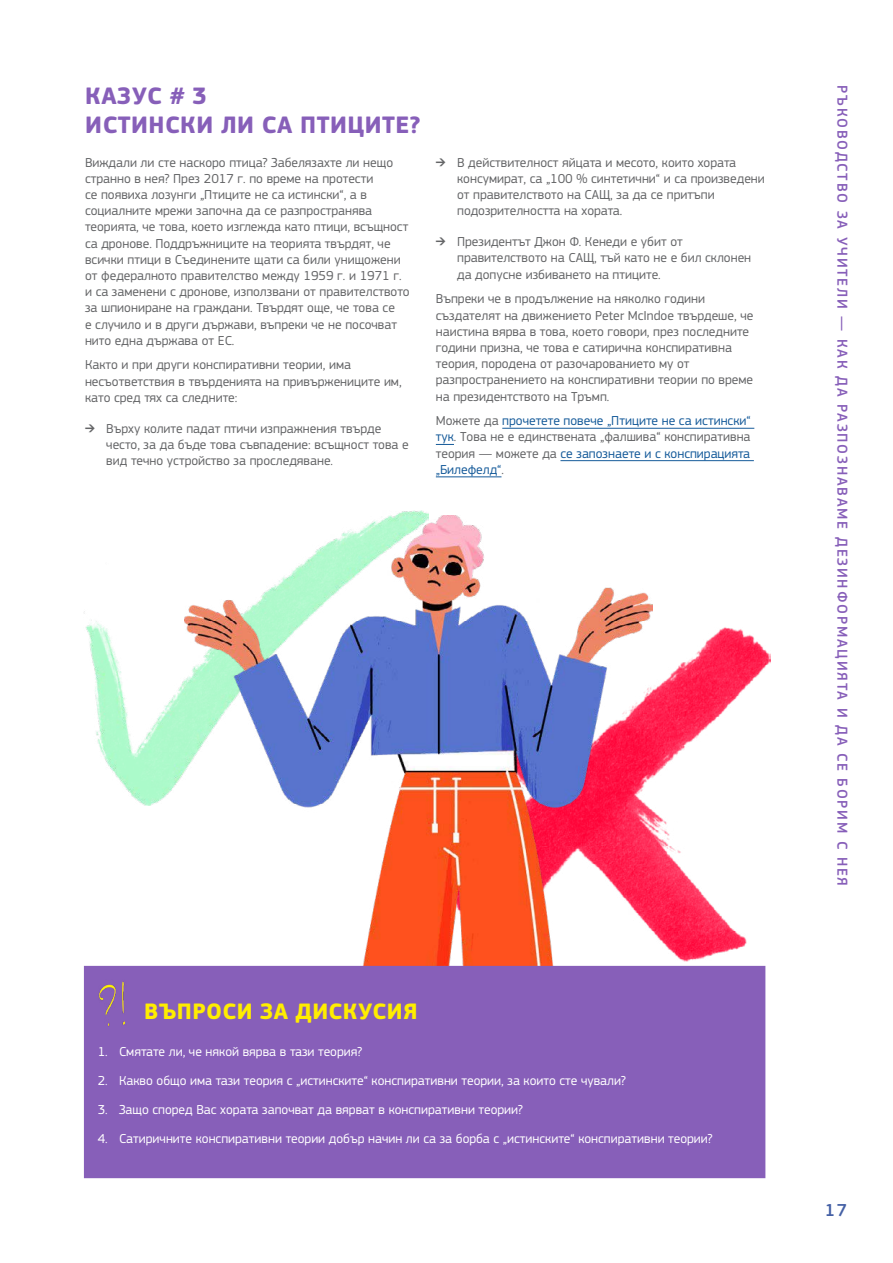
<style>
.page{position:relative;width:893px;height:1263px;background:#fff}
.page>*{position:absolute;margin:0;border:0;box-sizing:border-box;transform-origin:0 0}
.Heading_2_H2_16pt_fo{font:700 24.75px/29.7px "EC Square Sans Pro";letter-spacing:.02em;color:#875fb9}
.Heading_2_H2_16pt{font:700 23.25px "EC Square Sans Pro";letter-spacing:.02em;color:#ffed00}
.t1{font:500 18px "EC Square Sans Pro";color:#4460a5}
.t2{font:500 15px "EC Square Sans Pro";letter-spacing:.12em;color:#875fb9}
.Body_text_P{font:13.5px/16.2px "EC Square Sans Pro";color:#646567}
.t3{font:13.5px "EC Square Sans Pro";color:#fff}
.Body_text_P-2{font:13.5px/16.2px "EC Square Sans Pro";color:#165b9a;text-align:justify}
.s1{color:#646567}
</style>
<div class="page">
<img style="left:84px;top:510px;width:345px;height:295px">
<img style="left:653px;top:627px;width:118px;height:335px">
<img style="left:185px;top:515px;width:468px;height:451px">
<hr style="left:502px;top:428px;width:252px;height:1px;background:#165b9a">
<svg style="left:436px;top:444px;width:18px;height:1px"></svg>
<hr style="left:560px;top:460px;width:194px;height:1px;background:#165b9a">
<hr style="left:436px;top:477px;width:65px;height:1px;background:#165b9a">
<div style="left:84px;top:966px;width:681px;height:211px;background:#875fb9"></div>
<div style="left:84px;top:966px;width:681px;height:212px;border:1px solid #875fb9"></div>
<img style="left:98px;top:981px;width:28px;height:45px">
<h2 class="Heading_2_H2_16pt_fo" style="left:85px;top:81px;width:337px">КАЗУС # 3<br>ИСТИНСКИ ЛИ СА ПТИЦИТЕ?</h2>
<p class="Body_text_P" style="left:85px;top:154px;width:326px">Виждали ли сте наскоро птица? Забелязахте ли нещо странно в нея? През 2017 г. по време на протести<br>се появиха лозунги „Птиците не са истински“, а в социалните мрежи започна да се разпространява теорията, че това, което изглежда като птици, всъщност са дронове. Поддръжниците на теорията твърдят, че всички птици в Съединените щати са били унищожени от федералното правителство между 1959 г. и 1971 г. и са заменени с дронове, използвани от правителството за шпиониране на граждани. Твърдят още, че това се<br>е случило и в други държави, въпреки че не посочват нито една държава от ЕС.</p>
<p class="Body_text_P" style="left:85px;top:357px;width:318px">Както и при други конспиративни теории, има несъответствия в твърденията на привържениците им, като сред тях са следните:</p>
<p class="Body_text_P" style="left:106px;top:420px;width:304px;text-indent:-21px">➔ Върху колите падат птичи изпражнения твърде често, за да бъде това съвпадение: всъщност това е вид течно устройство за проследяване.</p>
<p class="Body_text_P" style="left:457px;top:154px;width:309px;text-indent:-21px">➔ В действителност яйцата и месото, които хората консумират, са „100 % синтетични“ и са произведени от правителството на САЩ, за да се притъпи подозрителността на хората.</p>
<p class="Body_text_P" style="left:457px;top:234px;width:296px;text-indent:-21px">➔ Президентът Джон Ф. Кенеди е убит от правителството на САЩ, тъй като не е бил склонен да допусне избиването на птиците.</p>
<p class="Body_text_P" style="left:436px;top:291px;width:319px">Въпреки че в продължение на няколко години създателят на движението Peter McIndoe твърдеше, че наистина вярва в това, което говори, през последните години призна, че това е сатирична конспиративна теория, породена от разочарованието му от разпространението на конспиративни теории по време на президентството на Тръмп.</p>
<p class="Body_text_P-2" style="left:436px;top:413px;width:316px"><span class="s1">Можете да</span> прочетете повече „Птиците не са истински“ тук<span class="s1">. Това не е единствената „фалшива“ конспиративна теория — можете да</span> се запознаете и с конспирацията „Билефелд“<span class="s1">.</span></p>
<h2 class="Heading_2_H2_16pt" style="left:144px;top:997px;width:275px">ВЪПРОСИ ЗА ДИСКУСИЯ</h2>
<p class="t3" style="left:98px;top:1044px;width:266px">1. Смятате ли, че някой вярва в тази теория?</p>
<p class="t3" style="left:98px;top:1073px;width:529px">2. Какво общо има тази теория с „истинските“ конспиративни теории, за които сте чували?</p>
<p class="t3" style="left:98px;top:1101px;width:427px">3. Защо според Вас хората започват да вярват в конспиративни теории?</p>
<p class="t3" style="left:98px;top:1130px;width:616px">4. Сатиричните конспиративни теории добър начин ли са за борба с „истинските“ конспиративни теории?</p>
<p class="t2" style="left:851px;top:85px;width:802px;rotate:90deg">РЪКОВОДСТВО ЗА УЧИТЕЛИ — КАК ДА РАЗПОЗНАВАМЕ ДЕЗИНФОРМАЦИЯТА И ДА СЕ БОРИМ С НЕЯ</p>
<h3 class="t1" style="left:825px;top:1199px;width:24px">17</h3>
</div>
